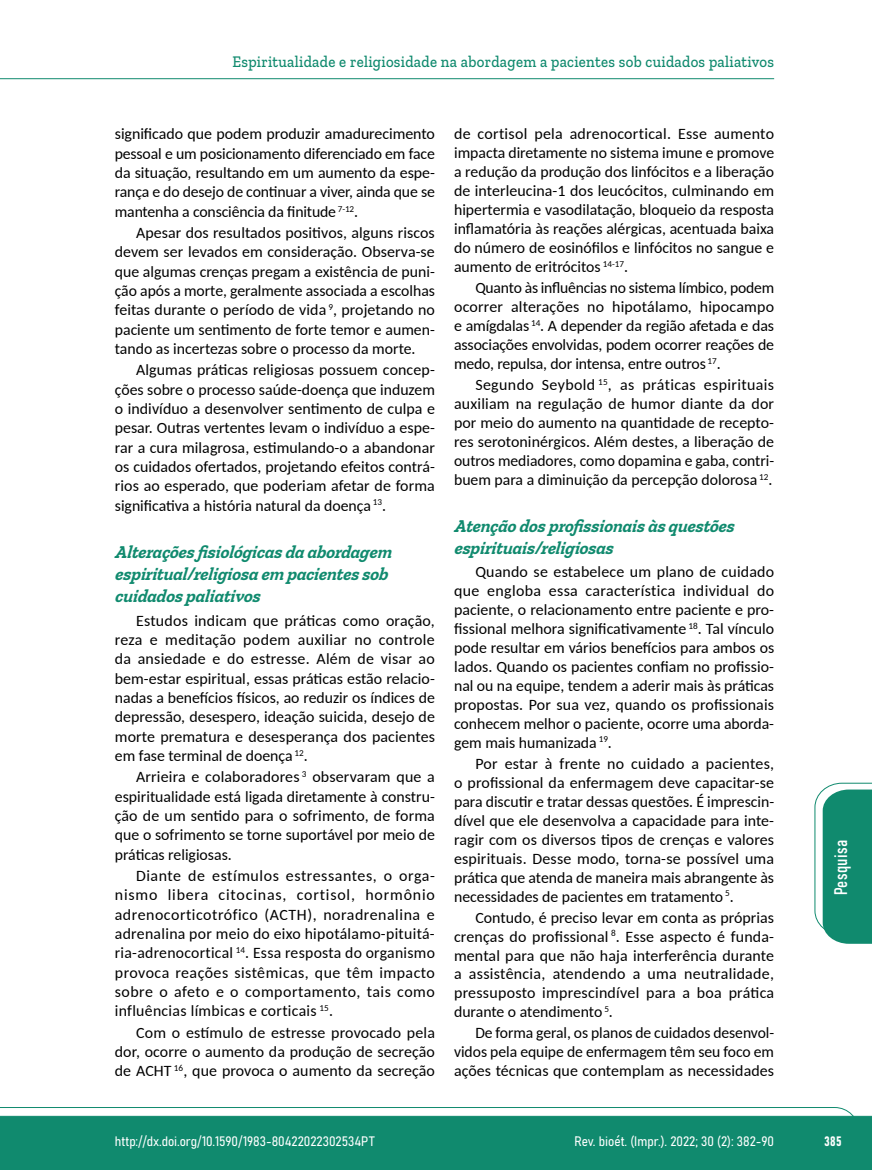
<style>
.page{position:relative;width:872px;height:1170px;background:#fff}
.page>*{position:absolute;margin:0;border:0;box-sizing:border-box;transform-origin:0 0}
.t1{font:italic 700 18px/22px "Zilla Slab";color:#108a6e}
.t2{font:18px "Bahnschrift";letter-spacing:.02em;color:#fff}
.t3{font:500 16.5px "Zilla Slab";letter-spacing:.02em;color:#108a6e;scale:.9 1}
.t4{font:15.75px/18.9px "Carlito";color:#000;text-align:justify}
.t5{font:13.5px "Bahnschrift";color:#fff}
</style>
<div class="page">
<svg style="left:0;top:1107px;width:859px;height:62px;background:#2e9880"></svg>
<hr style="left:0;top:78px;width:774px;height:1px;background:#108a6e">
<svg style="left:814px;top:782px;width:58px;height:161px"></svg>
<p class="t3" style="left:232px;top:53px;width:603px">Espiritualidade e religiosidade na abordagem a pacientes sob cuidados paliativos</p>
<p class="t4" style="left:115px;top:124px;width:321px;line-height:19.4px">significado que podem produzir amadurecimento pessoal e um posicionamento diferenciado em face da situação, resultando em um aumento da espe&shy;rança e do desejo de continuar a viver, ainda que se mantenha a consciência da finitude <sup>7-12</sup>.</p>
<p class="t4" style="left:115px;top:222px;width:321px;line-height:19.4px;text-indent:21px">Apesar dos resultados positivos, alguns riscos devem ser levados em consideração. Observa-se que algumas crenças pregam a existência de puni&shy;ção após a morte, geralmente associada a escolhas feitas durante o período de vida <sup>9</sup>, projetando no paciente um sentimento de forte temor e aumen&shy;tando as incertezas sobre o processo da morte.</p>
<p class="t4" style="left:115px;top:360px;width:322px;line-height:19.4px;text-indent:21px">Algumas práticas religiosas possuem concep&shy;ções sobre o processo saúde-doença que induzem o indivíduo a desenvolver sentimento de culpa e pesar. Outras vertentes levam o indivíduo a espe&shy;rar a cura milagrosa, estimulando-o a abandonar os cuidados ofertados, projetando efeitos contrá&shy;rios ao esperado, que poderiam afetar de forma significativa a história natural da doença <sup>13</sup>.</p>
<p class="t1" style="left:115px;top:541px;width:282px">Alterações fisiológicas da abordagem espiritual/religiosa em pacientes sob cuidados paliativos</p>
<p class="t4" style="left:115px;top:610px;width:322px;line-height:19.4px;text-indent:21px">Estudos indicam que práticas como oração, reza e meditação podem auxiliar no controle da ansiedade e do estresse. Além de visar ao bem-estar espiritual, essas práticas estão relacio&shy;nadas a benefícios físicos, ao reduzir os índices de depressão, desespero, ideação suicida, desejo de morte prematura e desesperança dos pacientes em fase terminal de doença <sup>12</sup>.</p>
<p class="t4" style="left:115px;top:766px;width:321px;line-height:19.4px;text-indent:21px">Arrieira e colaboradores <sup>3</sup> observaram que a espiritualidade está ligada diretamente à constru&shy;ção de um sentido para o sofrimento, de forma que o sofrimento se torne suportável por meio de práticas religiosas.</p>
<p class="t4" style="left:115px;top:865px;width:321px;line-height:19.4px;text-indent:21px">Diante de estímulos estressantes, o orga&shy;nismo libera citocinas, cortisol, hormônio adrenocorticotrófico (ACTH), noradrenalina e adrenalina por meio do eixo hipotálamo-pituitá&shy;ria-adrenocortical <sup>14</sup>. Essa resposta do organismo provoca reações sistêmicas, que têm impacto sobre o afeto e o comportamento, tais como influências límbicas e corticais <sup>15</sup>.</p>
<p class="t4" style="left:115px;top:1022px;width:321px;line-height:19.4px;text-indent:21px">Com o estímulo de estresse provocado pela dor, ocorre o aumento da produção de secreção de ACHT <sup>16</sup>, que provoca o aumento da secreção</p>
<p class="t4" style="left:454px;top:124px;width:321px">de cortisol pela adrenocortical. Esse aumento impacta diretamente no sistema imune e promove a redução da produção dos linfócitos e a liberação de interleucina-1 dos leucócitos, culminando em hipertermia e vasodilatação, bloqueio da resposta inflamatória às reações alérgicas, acentuada baixa do número de eosinófilos e linfócitos no sangue e aumento de eritrócitos <sup>14-17</sup>.</p>
<p class="t4" style="left:454px;top:278px;width:322px;text-indent:21px">Quanto às influências no sistema límbico, podem ocorrer alterações no hipotálamo, hipocampo e amígdalas <sup>14</sup>. A depender da região afetada e das associações envolvidas, podem ocorrer reações de medo, repulsa, dor intensa, entre outros <sup>17</sup>.</p>
<p class="t4" style="left:454px;top:375px;width:321px;text-indent:21px">Segundo Seybold <sup>15</sup>, as práticas espirituais auxiliam na regulação de humor diante da dor por meio do aumento na quantidade de recepto&shy;res serotoninérgicos. Além destes, a liberação de outros mediadores, como dopamina e gaba, contri&shy;buem para a diminuição da percepção dolorosa <sup>12</sup>.</p>
<p class="t1" style="left:454px;top:515px;width:285px;line-height:21.6px">Atenção dos profissionais às questões esp irituais/religiosas</p>
<p class="t4" style="left:454px;top:561px;width:322px;text-indent:21px">Quando se estabelece um plano de cuidado que engloba essa característica individual do paciente, o relacionamento entre paciente e pro&shy;fissional melhora significativamente <sup>18</sup>. Tal vínculo pode resultar em vários benefícios para ambos os lados. Quando os pacientes confiam no profissio&shy;nal ou na equipe, tendem a aderir mais às práticas propostas. Por sua vez, quando os profissionais conhecem melhor o paciente, ocorre uma aborda&shy;gem mais humanizada <sup>19</sup>.</p>
<p class="t4" style="left:454px;top:753px;width:321px;text-indent:21px">Por estar à frente no cuidado a pacientes, o profissional da enfermagem deve capacitar-se para discutir e tratar dessas questões. É imprescin&shy;dível que ele desenvolva a capacidade para inte&shy;ragir com os diversos tipos de crenças e valores espirituais. Desse modo, torna-se possível uma prática que atenda de maneira mais abrangente às necessidades de pacientes em tratamento <sup>5</sup>.</p>
<p class="t4" style="left:454px;top:907px;width:321px;text-indent:21px">Contudo, é preciso levar em conta as próprias crenças do profissional <sup>8</sup>. Esse aspecto é funda&shy;mental para que não haja interferência durante a assistência, atendendo a uma neutralidade, pressuposto imprescindível para a boa prática durante o atendimento <sup>5</sup>.</p>
<p class="t4" style="left:454px;top:1022px;width:321px;text-indent:21px">De forma geral, os planos de cuidados desenvol&shy;vidos pela equipe de enfermagem têm seu foco em ações técnicas que contemplam as necessidades</p>
<p class="t2" style="left:827px;top:895px;width:57px;rotate:-90deg">Pesquisa</p>
<p class="t5" style="left:115px;top:1131px;width:261px">http://dx.doi.org/10.1590/1983-80422022302534PT</p>
<p class="t5" style="left:574px;top:1131px;width:201px">Rev. bioét. (Impr.). 2022; 30 (2): 382-90</p>
<p class="t5" style="left:824px;top:1130px;width:19px">385</p>
</div>
